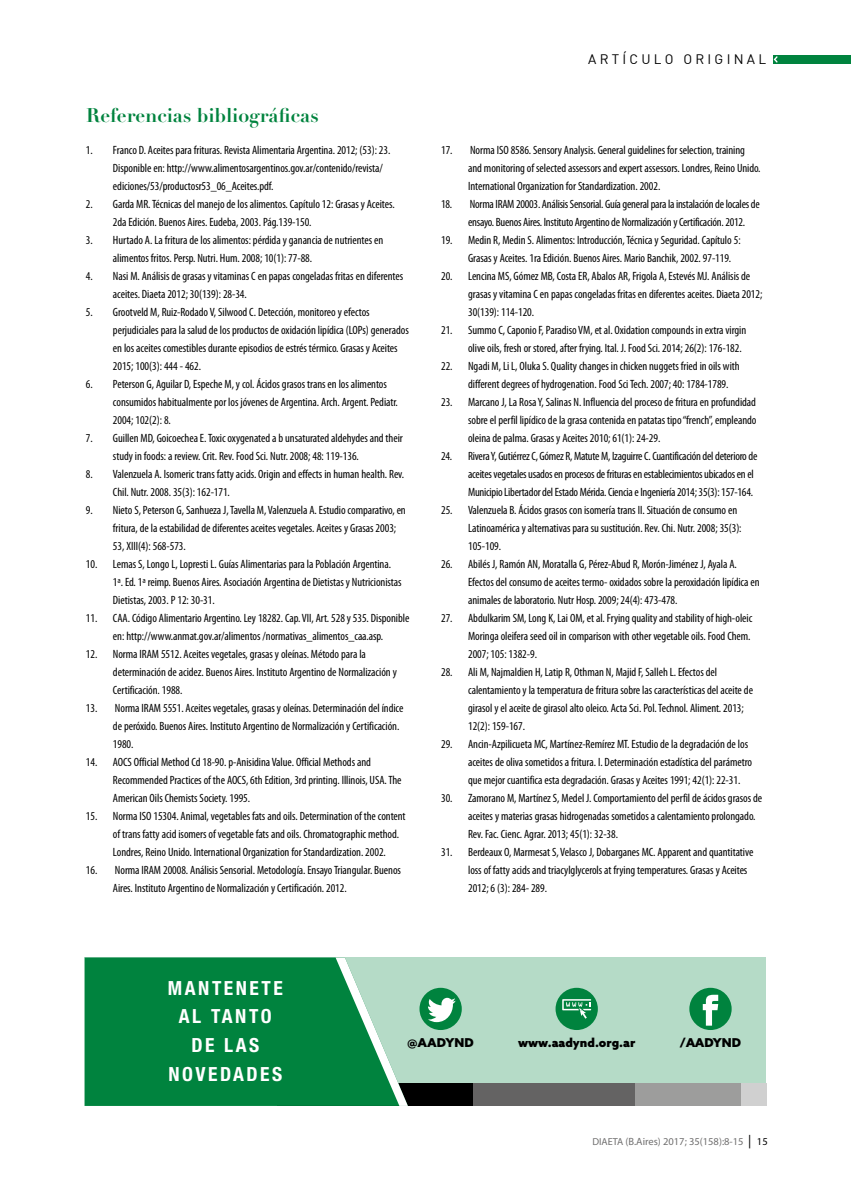
<style>
.page{position:relative;width:851px;height:1191px;background:#fff}
.page>*{position:absolute;margin:0;border:0;box-sizing:border-box;transform-origin:0 0}
.t1{font:700 condensed 19.5px/29px "Helvetica Neue LT Std";letter-spacing:.13em;color:#fff;text-align:center}
.t2{font:700 19.5px "Didot LT Std";color:#00833e}
.t3{font:13.5px "DIN";letter-spacing:.24em;color:#000}
.t4{font:900 12.3px "Azo Sans";color:#000}
.t5{font:condensed 12px/18px "Myriad Pro";letter-spacing:-.005em;color:#000}
.t6{font:10.5px "Myriad Pro";color:#706f6f}
.s1{font-size:10.2px}
.s2{font-size:13.5px;color:#000}
.s3{color:#000}
</style>
<div class="page">
<div style="left:772px;top:55px;width:78px;height:9px;background:#00833e"></div>
<svg style="left:773px;top:56px;width:4px;height:7px"></svg>
<div style="left:85px;top:957px;width:681px;height:149px;background:#b5dbc7"></div>
<div style="left:641px;top:1083px;width:125px;height:23px;background:#d0d0d0"></div>
<div style="left:511px;top:1083px;width:229px;height:23px;background:#9d9d9c"></div>
<div style="left:387px;top:1083px;width:248px;height:23px;background:#646363"></div>
<div style="left:277px;top:1083px;width:196px;height:23px;background:#000"></div>
<div style="left:555px;top:987px;width:42px;height:43px;background:#00833e;border-radius:50%"></div>
<svg style="left:562px;top:999px;width:29px;height:19px"></svg>
<div style="left:419px;top:987px;width:42px;height:43px;background:#00833e;border-radius:50%"></div>
<svg style="left:428px;top:997px;width:27px;height:25px"></svg>
<div style="left:689px;top:987px;width:42px;height:43px;background:#00833e;border-radius:50%"></div>
<svg style="left:702px;top:994px;width:16px;height:31px"></svg>
<div style="left:85px;top:957px;width:250px;height:149px;background:#00833e"></div>
<svg style="left:335px;top:957px;width:73px;height:149px"></svg>
<h1 class="t2" style="left:86px;top:103px;width:234px">Referencias bibliográficas</h1>
<p class="t5" style="left:113px;top:141px;width:279px;text-indent:-27px">1. Franco D. Aceites para frituras. Revista Alimentaria Argentina. 2012; (53): 23.<br>Disponible en: http://www.alimentosargentinos.gov.ar/contenido/revista/ ediciones/53/productosr53_06_Aceites.pdf.</p>
<p class="t5" style="left:113px;top:195px;width:283px;text-indent:-27px">2. Garda MR. Técnicas del manejo de los alimentos. Capítulo 12: Grasas y Aceites.<br>2da Edición. Buenos Aires. Eudeba, 2003. Pág.139-150.</p>
<p class="t5" style="left:113px;top:231px;width:272px;text-indent:-27px">3. Hurtado A. La fritura de los alimentos: pérdida y ganancia de nutrientes en alimentos fritos. Persp. Nutri. Hum. 2008; 10(1): 77-88.</p>
<p class="t5" style="left:113px;top:267px;width:291px;text-indent:-27px">4. Nasi M. Análisis de grasas y vitaminas C en papas congeladas fritas en diferentes aceites. Diaeta 2012; 30(139): 28-34.</p>
<p class="t5" style="left:113px;top:303px;width:297px;text-indent:-27px">5. Grootveld M, Ruiz-Rodado V, Silwood C. Detección, monitoreo y efectos perjudiciales para la salud de los productos de oxidación lipídica (LOPs) generados en los aceites comestibles durante episodios de estrés térmico. Grasas y Aceites 2015; 100(3): 444 - 462.</p>
<p class="t5" style="left:113px;top:375px;width:286px;text-indent:-27px">6. Peterson G, Aguilar D, Espeche M, y col. Ácidos grasos trans en los alimentos consumidos habitualmente por los jóvenes de Argentina. Arch. Argent. Pediatr.<br>2004; 102(2): 8.</p>
<p class="t5" style="left:113px;top:429px;width:291px;text-indent:-27px">7. Guillen MD, Goicoechea E. Toxic oxygenated a b unsaturated aldehydes and their study in foods: a review. Crit. Rev. Food Sci. Nutr. 2008; 48: 119-136.</p>
<p class="t5" style="left:113px;top:465px;width:293px;text-indent:-27px">8. Valenzuela A. Isomeric trans fatty acids. Origin and effects in human health. Rev.<br>Chil. Nutr. 2008. 35(3): 162-171.</p>
<p class="t5" style="left:113px;top:501px;width:294px;text-indent:-27px">9. Nieto S, Peterson G, Sanhueza J, Tavella M, Valenzuela A. Estudio comparativo, en fritura, de la estabilidad de diferentes aceites vegetales. Aceites y Grasas 2003;<br>53, XIII(4): 568-573.</p>
<p class="t5" style="left:113px;top:555px;width:290px;text-indent:-27px">10. Lemas S, Longo L, Lopresti L. Guías Alimentarias para la Población Argentina.<br>1ª. Ed. 1ª reimp. Buenos Aires. Asociación Argentina de Dietistas y Nutricionistas<br>Dietistas, 2003. P 12: 30-31.</p>
<p class="t5" style="left:86px;top:609px;width:325px;text-align:center">11. CAA. Código Alimentario Argentino. Ley 18282. Cap. VII, Art. 528 y 535. Disponible en: http://www.anmat.gov.ar/alimentos /normativas_alimentos_caa.asp.</p>
<p class="t5" style="left:113px;top:645px;width:285px;text-indent:-27px">12. Norma IRAM 5512. Aceites vegetales, grasas y oleínas. Método para la determinación de acidez. Buenos Aires. Instituto Argentino de Normalización y<br>Certificación. 1988.</p>
<p class="t5" style="left:113px;top:699px;width:292px;text-indent:-27px">13. Norma IRAM 5551. Aceites vegetales, grasas y oleínas. Determinación del índice de peróxido. Buenos Aires. Instituto Argentino de Normalización y Certificación.<br>1980.</p>
<p class="t5" style="left:113px;top:753px;width:290px;text-indent:-27px">14. AOCS Official Method Cd 18-90. p-Anisidina Value. Official Methods and<br>Recommended Practices of the AOCS, 6th Edition, 3rd printing. Illinois, USA. The<br>American Oils Chemists Society. 1995.</p>
<p class="t5" style="left:113px;top:807px;width:294px;text-indent:-27px">15. Norma ISO 15304. Animal, vegetables fats and oils. Determination of the content of trans fatty acid isomers of vegetable fats and oils. Chromatographic method.<br>Londres, Reino Unido. International Organization for Standardization. 2002.</p>
<p class="t5" style="left:113px;top:861px;width:289px;text-indent:-27px">16. Norma IRAM 20008. Análisis Sensorial. Metodología. Ensayo Triangular. Buenos<br>Aires. Instituto Argentino de Normalización y Certificación. 2012.</p>
<p class="t3" style="left:588px;top:51px;width:179px">ARTÍCULO ORIGINAL</p>
<p class="t5" style="left:468px;top:141px;width:294px;text-indent:-27px">17. Norma ISO 8586. Sensory Analysis. General guidelines for selection, training and monitoring of selected assessors and expert assessors. Londres, Reino Unido.<br>International Organization for Standardization. 2002.</p>
<p class="t5" style="left:468px;top:195px;width:293px;text-indent:-27px">18. Norma IRAM 20003. Análisis Sensorial. Guía general para la instalación de locales de ensayo. Buenos Aires. Instituto Argentino de Normalización y Certificación. 2012.</p>
<p class="t5" style="left:468px;top:231px;width:274px;text-indent:-27px">19. Medin R, Medin S. Alimentos: Introducción, Técnica y Seguridad. Capítulo 5:<br>Grasas y Aceites. 1ra Edición. Buenos Aires. Mario Banchik, 2002. 97-119.</p>
<p class="t5" style="left:468px;top:267px;width:296px;text-indent:-27px">20. Lencina MS, Gómez MB, Costa ER, Abalos AR, Frigola A, Estevés MJ. Análisis de grasas y vitamina C en papas congeladas fritas en diferentes aceites. Diaeta 2012;<br>30(139): 114-120.</p>
<p class="t5" style="left:468px;top:321px;width:279px;text-indent:-27px">21. Summo C, Caponio F, Paradiso VM, et al. Oxidation compounds in extra virgin olive oils, fresh or stored, after frying. Ital. J. Food Sci. 2014; 26(2): 176-182.</p>
<p class="t5" style="left:468px;top:357px;width:273px;text-indent:-27px">22. Ngadi M, Li L, Oluka S. Quality changes in chicken nuggets fried in oils with different degrees of hydrogenation. Food Sci Tech. 2007; 40: 1784-1789.</p>
<p class="t5" style="left:468px;top:393px;width:290px;text-align:justify;text-indent:-27px">23. Marcano J, La Rosa Y, Salinas N. Influencia del proceso de fritura en profundidad sobre el perfil lipídico de la grasa contenida en patatas tipo “french”, empleando oleina de palma. Grasas y Aceites 2010; 61(1): 24-29.</p>
<p class="t5" style="left:468px;top:447px;width:291px;text-indent:-27px">24. Rivera Y, Gutiérrez C, Gómez R, Matute M, Izaguirre C. Cuantificación del deterioro de aceites vegetales usados en procesos de frituras en establecimientos ubicados en el<br>Municipio Libertador del Estado Mérida. Ciencia e Ingeniería 2014; 35(3): 157-164.</p>
<p class="t5" style="left:468px;top:501px;width:275px;text-indent:-27px">25. Valenzuela B. Ácidos grasos con isomería trans II. Situación de consumo en<br>Latinoamérica y alternativas para su sustitución. Rev. Chi. Nutr. 2008; 35(3):<br>105-109.</p>
<p class="t5" style="left:468px;top:555px;width:293px;text-indent:-27px">26. Abilés J, Ramón AN, Moratalla G, Pérez-Abud R, Morón-Jiménez J, Ayala A.<br>Efectos del consumo de aceites termo- oxidados sobre la peroxidación lipídica en animales de laboratorio. Nutr Hosp. 2009; 24(4): 473-478.</p>
<p class="t5" style="left:468px;top:609px;width:286px;text-indent:-27px">27. Abdulkarim SM, Long K, Lai OM, et al. Frying quality and stability of high-oleic<br>Moringa oleifera seed oil in comparison with other vegetable oils. Food Chem.<br>2007; 105: 1382-9.</p>
<p class="t5" style="left:468px;top:663px;width:286px;text-indent:-27px">28. Ali M, Najmaldien H, Latip R, Othman N, Majid F, Salleh L. Efectos del calentamiento y la temperatura de fritura sobre las características del aceite de girasol y el aceite de girasol alto oleico. Acta Sci. Pol. Technol. Aliment. 2013; 12(2): 159-167.</p>
<p class="t5" style="left:468px;top:735px;width:285px;text-indent:-27px">29. Ancin-Azpilicueta MC, Martínez-Remírez MT. Estudio de la degradación de los aceites de oliva sometidos a fritura. I. Determinación estadística del parámetro que mejor cuantifica esta degradación. Grasas y Aceites 1991; 42(1): 22-31.</p>
<p class="t5" style="left:468px;top:789px;width:295px;text-indent:-27px">30. Zamorano M, Martínez S, Medel J. Comportamiento del perfil de ácidos grasos de aceites y materias grasas hidrogenadas sometidos a calentamiento prolongado.<br>Rev. Fac. Cienc. Agrar. 2013; 45(1): 32-38.</p>
<p class="t5" style="left:468px;top:843px;width:287px;text-indent:-27px">31. Berdeaux O, Marmesat S, Velasco J, Dobarganes MC. Apparent and quantitative loss of fatty acids and triacylglycerols at frying temperatures. Grasas y Aceites<br>2012; 6 (3): 284- 289.</p>
<h1 class="t1" style="left:168px;top:972px;width:116px">MANTENETE<br>AL TANTO<br>DE LAS<br>NOVEDADES</h1>
<p class="t4" style="left:407px;top:1034px;width:68px">@AADYND</p>
<p class="t4" style="left:518px;top:1034px;width:119px">www.aadynd.org.ar</p>
<p class="t4" style="left:679px;top:1034px;width:63px">/AADYND</p>
<p class="t6" style="left:592px;top:1135px;width:177px"><span class="s1">DIAETA</span> (B.Aires) 2017; 35(158):8-15 <span class="s2">|</span> <span class="s3">15</span></p>
</div>
